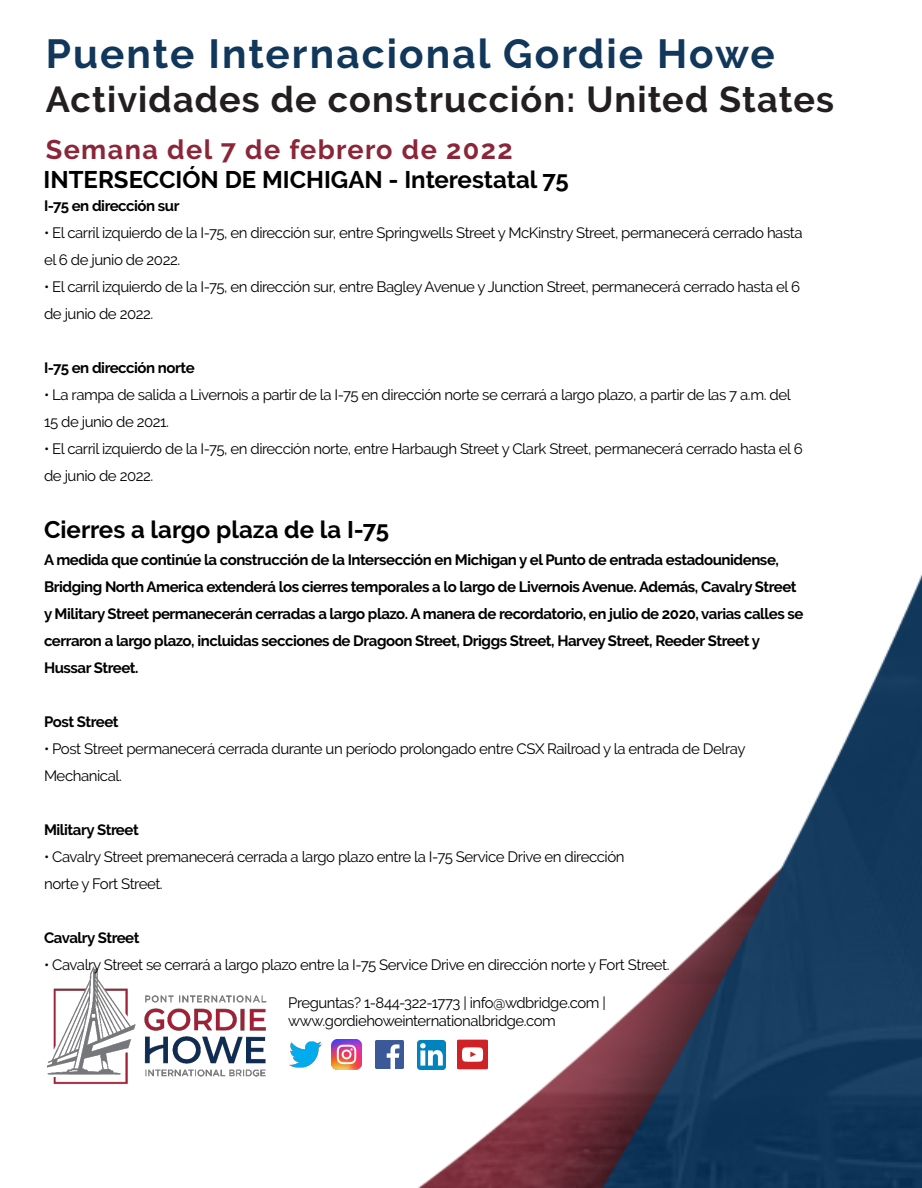
<style>
.page{position:relative;width:922px;height:1188px;background:#fff}
.page>*{position:absolute;margin:0;border:0;box-sizing:border-box;transform-origin:0 0}
.t1{font:700 40.5px "Raleway";letter-spacing:.05em;color:#11375a}
.t2{font:700 36px "Raleway";letter-spacing:.03em;color:#231f20}
.t3{font:700 27px "Raleway";letter-spacing:.05em;color:#8b2638}
.t4{font:700 24px "Raleway";color:#000}
.t5{font:15px/27px "Raleway";letter-spacing:-.03em;color:#000}
.t6{font:700 15px/27px "Raleway";letter-spacing:-.03em;color:#000}
</style>
<div class="page">
<img style="left:334px;top:575px;width:587px;height:613px">
<img style="left:289px;top:1041px;width:33px;height:27px">
<img style="left:375px;top:1041px;width:28px;height:28px">
<img style="left:417px;top:1040px;width:29px;height:29px">
<img style="left:456px;top:1038px;width:32px;height:33px">
<img style="left:331px;top:1040px;width:30px;height:30px">
<img style="left:46px;top:966px;width:221px;height:118px">
<h1 class="t1" style="left:46px;top:31px;width:730px">Puente Internacional Gordie Howe</h1>
<h2 class="t2" style="left:46px;top:78px;width:789px">Actividades de construcción: United States</h2>
<h3 class="t3" style="left:46px;top:134px;width:468px">Semana del 7 de febrero de 2022</h3>
<h3 class="t4" style="left:43px;top:166px;width:526px">INTERSECCIÓN DE MICHIGAN - Interestatal 75</h3>
<p class="t6" style="left:44px;top:192px;width:137px">I-75 en dirección sur</p>
<p class="t5" style="left:44px;top:219px;width:760px">• El carril izquierdo de la I-75, en dirección sur, entre Springwells Street y McKinstry Street, permanecerá cerrado hasta el 6 de junio de 2022.</p>
<p class="t5" style="left:44px;top:273px;width:757px">• El carril izquierdo de la I-75, en dirección sur, entre Bagley Avenue y Junction Street, permanecerá cerrado hasta el 6 de junio de 2022.</p>
<p class="t6" style="left:44px;top:354px;width:152px">I-75 en dirección norte</p>
<p class="t5" style="left:44px;top:381px;width:748px">• La rampa de salida a Livernois a partir de la I-75 en dirección norte se cerrará a largo plazo, a partir de las 7 a.m. del<br>15 de junio de 2021.</p>
<p class="t5" style="left:44px;top:435px;width:760px">• El carril izquierdo de la I-75, en dirección norte, entre Harbaugh Street y Clark Street, permanecerá cerrado hasta el 6 de junio de 2022.</p>
<h3 class="t4" style="left:44px;top:516px;width:346px">Cierres a largo plaza de la I-75</h3>
<p class="t6" style="left:44px;top:546px;width:760px">A medida que continúe la construcción de la Intersección en Michigan y el Punto de entrada estadounidense, Bridging North America extenderá los cierres temporales a lo largo de Livernois Avenue. Además, Cavalry Street y Military Street permanecerán cerradas a largo plazo. A manera de recordatorio, en julio de 2020, varias calles se cerraron a largo plazo, incluidas secciones de Dragoon Street, Driggs Street, Harvey Street, Reeder Street y Hussar Street.</p>
<p class="t6" style="left:44px;top:708px;width:76px">Post Street</p>
<p class="t5" style="left:44px;top:735px;width:702px">• Post Street permanecerá cerrada durante un período prolongado entre CSX Railroad y la entrada de Delray<br>Mechanical.</p>
<p class="t6" style="left:44px;top:816px;width:96px">Military Street</p>
<p class="t5" style="left:44px;top:843px;width:582px">• Cavalry Street premanecerá cerrada a largo plazo entre la I-75 Service Drive en dirección norte y Fort Street.</p>
<p class="t6" style="left:44px;top:924px;width:97px">Cavalry Street</p>
<p class="t5" style="left:44px;top:951px;width:626px">• Cavalry Street se cerrará a largo plazo entre la I-75 Service Drive en dirección norte y Fort Street.</p>
<p class="t5" style="left:288px;top:993px;width:319px;line-height:18px">Preguntas? 1-844-322-1773 | info@wdbridge.com | www.gordiehoweinternationalbridge.com</p>
</div>
